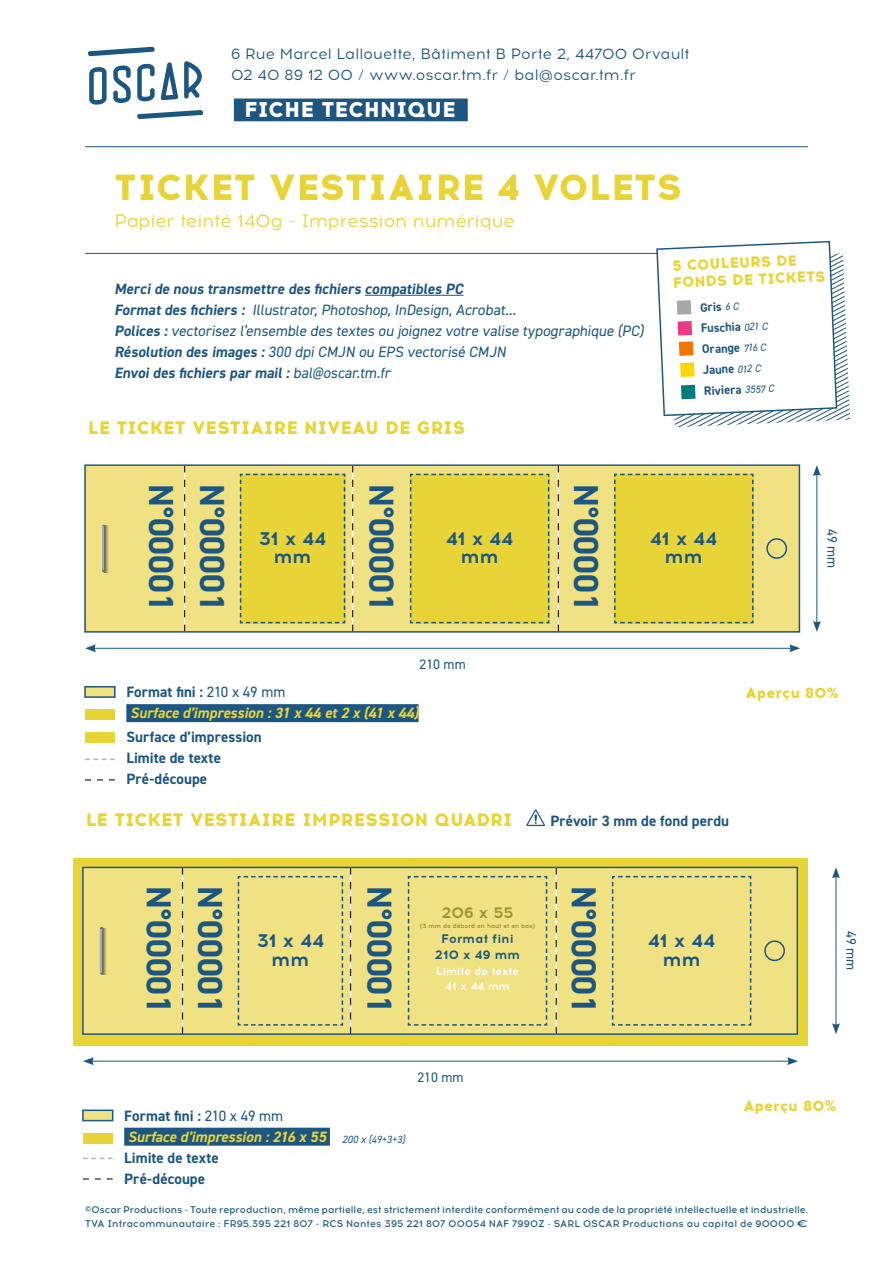
<style>
.page{position:relative;width:893px;height:1263px;background:#fff}
.page>*{position:absolute;margin:0;border:0;box-sizing:border-box;transform-origin:0 0}
.t1{font:800 36.3px "Acrom";letter-spacing:.01em;color:#e9d438}
.t2{font:700 34.8px "DIN2014";color:#1c5681}
.t3{font:800 21.45px "Acrom";letter-spacing:-.005em;color:#fff}
.t4{font:700 18.6px/18.6px "Acrom";letter-spacing:.005em;color:#1c5681;text-align:center}
.t5{font:18.15px "Acrom";color:#e9d438}
.t6{font:800 18px "Acrom";letter-spacing:-.005em;color:#e9d438}
.t7{font:700 15.6px "Acrom";color:#9c9638}
.t8{font:700 15px "DIN2014";letter-spacing:.005em;color:#1c5681}
.t9{font:15px "DIN2014";color:#1c5681}
.t10{font:15px "Acrom";letter-spacing:.01em;color:#1c5681}
.t11{font:italic 700 15px "DIN2014";color:#e9d438}
.t12{font:800 15px "Acrom";letter-spacing:.01em;color:#e9d438}
.t13{font:800 14.7px/17.1px "Acrom";color:#e9d438}
.t14{font:13.8px "DIN2014";color:#1c5681}
.t15{font:700 12.45px "Acrom";letter-spacing:.02em;color:#1c5681}
.t16{font:700 12.3px "DIN2014";color:#1c5681}
.t17{font:700 10.8px "Acrom";color:#fff}
.t18{font:italic 10.5px "DIN2014";color:#1c5681}
.t19{font:500 9.75px "Acrom";color:#1c5681}
.t20{font:500 9.75px "Acrom";letter-spacing:.02em;color:#1c5681}
.t21{font:700 6.15px "Acrom";color:#9c9638}
.s1{font-weight:700}
.s2{font-weight:400}
.s3{font-family:"Bebas Neue Pro";font-weight:400}
</style>
<div class="page">
<div style="left:73px;top:858px;width:735px;height:187px;background:#e9d438"></div>
<div style="left:84px;top:464px;width:716px;height:169px;background:#f0e182;border:2px solid #1c5681"></div>
<div style="left:82px;top:867px;width:716px;height:168px;background:#f0e182;border:2px solid #1f5985"></div>
<hr style="left:365px;top:295px;width:99px;height:1px;background:#1c5681">
<div style="left:234px;top:99px;width:234px;height:22px;background:#1c5681"></div>
<svg style="left:137px;top:64px;width:18px;height:38px"></svg>
<svg style="left:89px;top:67px;width:18px;height:38px"></svg>
<svg style="left:113px;top:65px;width:18px;height:38px"></svg>
<svg style="left:161px;top:62px;width:17px;height:38px"></svg>
<svg style="left:184px;top:61px;width:18px;height:38px"></svg>
<svg style="left:137px;top:110px;width:66px;height:9px"></svg>
<svg style="left:88px;top:47px;width:67px;height:9px"></svg>
<hr style="left:85px;top:146px;width:723px;height:1px;background:#1c5681">
<hr style="left:85px;top:253px;width:723px;height:1px;background:#1c5681">
<hr style="left:93px;top:648px;width:699px;height:1px;background:#1c5681">
<svg style="left:85px;top:644px;width:11px;height:8px"></svg>
<svg style="left:789px;top:644px;width:11px;height:8px"></svg>
<hr style="left:91px;top:1061px;width:699px;height:1px;background:#1c5681">
<svg style="left:83px;top:1057px;width:11px;height:8px"></svg>
<svg style="left:787px;top:1057px;width:11px;height:8px"></svg>
<hr style="left:816px;top:473px;width:1px;height:151px;background:#1c5681">
<svg style="left:813px;top:465px;width:8px;height:11px"></svg>
<svg style="left:813px;top:621px;width:8px;height:11px"></svg>
<hr style="left:835px;top:875px;width:1px;height:151px;background:#1c5681">
<svg style="left:832px;top:867px;width:8px;height:11px"></svg>
<svg style="left:832px;top:1023px;width:8px;height:11px"></svg>
<svg style="left:85px;top:759px;width:30px;height:1px"></svg>
<svg style="left:83px;top:1158px;width:30px;height:1px"></svg>
<div style="left:85px;top:733px;width:30px;height:10px;background:#e9d438"></div>
<div style="left:84px;top:686px;width:32px;height:12px;background:#f0e182;border:2px solid #1c5681"></div>
<div style="left:82px;top:1109px;width:31px;height:12px;background:#f0e182;border:2px solid #1f5985"></div>
<div style="left:126px;top:704px;width:293px;height:18px;background:#1c5681"></div>
<div style="left:124px;top:1128px;width:206px;height:18px;background:#1c5681"></div>
<svg style="left:85px;top:779px;width:30px;height:1px"></svg>
<svg style="left:83px;top:1178px;width:30px;height:1px"></svg>
<div style="left:85px;top:710px;width:30px;height:10px;background:#e9d438"></div>
<div style="left:83px;top:1133px;width:30px;height:10px;background:#e9d438"></div>
<svg style="left:104px;top:526px;width:4px;height:46px"></svg>
<svg style="left:102px;top:526px;width:4px;height:45px"></svg>
<hr style="left:102px;top:526px;width:1px;height:44px;background:#a8a9ad">
<svg style="left:102px;top:928px;width:4px;height:47px"></svg>
<svg style="left:100px;top:929px;width:4px;height:44px"></svg>
<hr style="left:100px;top:929px;width:1px;height:43px;background:#a8a9ad">
<svg style="left:558px;top:465px;width:1px;height:167px"></svg>
<svg style="left:556px;top:867px;width:1px;height:167px"></svg>
<svg style="left:352px;top:465px;width:1px;height:167px"></svg>
<svg style="left:350px;top:867px;width:1px;height:167px"></svg>
<svg style="left:184px;top:465px;width:1px;height:167px"></svg>
<svg style="left:182px;top:867px;width:1px;height:167px"></svg>
<svg style="left:239px;top:473px;width:107px;height:151px;background:#e3d03b"></svg>
<svg style="left:237px;top:875px;width:107px;height:151px"></svg>
<div style="left:409px;top:473px;width:141px;height:151px;background:#e9d438"></div>
<svg style="left:407px;top:875px;width:141px;height:151px"></svg>
<div style="left:614px;top:473px;width:140px;height:151px;background:#e9d438"></div>
<svg style="left:611px;top:875px;width:141px;height:151px"></svg>
<div style="left:766px;top:538px;width:21px;height:21px;border:2px solid #1c5681;border-radius:50%"></div>
<div style="left:764px;top:940px;width:21px;height:21px;border:2px solid #1c5681;border-radius:50%"></div>
<svg style="left:526px;top:809px;width:19px;height:17px"></svg>
<svg style="left:655px;top:240px;width:195px;height:187px"></svg>
<p class="t10" style="left:231px;top:44px;width:460px">6 Rue Marcel Lallouette, Bâtiment B Porte 2, 44700 Orvault</p>
<p class="t10" style="left:231px;top:65px;width:406px">02 40 89 12 00 / www.oscar.tm.fr / bal@oscar.tm.fr</p>
<p class="t3" style="left:244px;top:94px;width:213px">FICHE TECHNIQUE</p>
<p class="t1" style="left:115px;top:160px;width:569px">TICKET VESTIAIRE 4 VOLETS</p>
<p class="t5" style="left:114px;top:209px;width:402px">Papier teinté 140g - Impression numérique</p>
<p class="t8" style="left:114px;top:279px;width:353px">Merci de nous transmettre des fichiers compatibles PC</p>
<p class="t9" style="left:114px;top:300px;width:406px"><span class="s1">Format des fichiers :</span> Illustrator, Photoshop, InDesign, Acrobat...</p>
<p class="t9" style="left:114px;top:321px;width:533px"><span class="s1">Polices :</span> vectorisez l’ensemble des textes ou joignez votre valise typographique (PC)</p>
<p class="t9" style="left:114px;top:342px;width:396px"><span class="s1">Résolution des images :</span> 300 dpi CMJN ou EPS vectorisé CMJN</p>
<p class="t8" style="left:114px;top:363px;width:280px">Envoi des fichiers par mail : <span class="s2">bal</span><span class="s3">@</span><span class="s2">oscar.tm.fr</span></p>
<p class="t6" style="left:88px;top:414px;width:379px">LE TICKET VESTIAIRE NIVEAU DE GRIS</p>
<p class="t13" style="left:672px;top:256px;width:154px;rotate:-2deg">5 COULEURS DE<br>FONDS DE TICKETS</p>
<p class="t16" style="left:700px;top:299px;width:23px;rotate:-3deg">Gris</p>
<p class="t16" style="left:701px;top:320px;width:41px;rotate:-3deg">Fuschia</p>
<p class="t18" style="left:744px;top:320px;width:25px;rotate:-2deg">021 C</p>
<p class="t16" style="left:701px;top:341px;width:40px;rotate:-3deg">Orange</p>
<p class="t18" style="left:743px;top:341px;width:24px;rotate:-2deg">716 C</p>
<p class="t16" style="left:702px;top:362px;width:33px;rotate:-3deg">Jaune</p>
<p class="t18" style="left:737px;top:362px;width:25px;rotate:-2deg">012 C</p>
<p class="t16" style="left:703px;top:383px;width:39px;rotate:-3deg">Riviera</p>
<p class="t18" style="left:744px;top:383px;width:31px;rotate:-2deg">3557 C</p>
<p class="t2" style="left:184px;top:484px;width:129px;rotate:90deg">N°00001</p>
<p class="t2" style="left:235px;top:484px;width:129px;rotate:90deg">N°00001</p>
<p class="t4" style="left:259px;top:529px;width:69px">31 x 44 mm</p>
<p class="t2" style="left:405px;top:484px;width:129px;rotate:90deg">N°00001</p>
<p class="t4" style="left:446px;top:529px;width:69px">41 x 44 mm</p>
<p class="t14" style="left:419px;top:656px;width:48px">210 mm</p>
<p class="t8" style="left:126px;top:682px;width:161px">Format fini : <span class="s2">210 x 49 mm</span></p>
<p class="t11" style="left:130px;top:703px;width:290px">Surface d’impression : 31 x 44 et 2 x (41 x 44)</p>
<p class="t8" style="left:126px;top:726px;width:137px">Surface d’impression</p>
<p class="t8" style="left:126px;top:747px;width:96px">Limite de texte</p>
<p class="t8" style="left:126px;top:768px;width:82px">Pré-découpe</p>
<p class="t6" style="left:86px;top:806px;width:428px">LE TICKET VESTIAIRE IMPRESSION QUADRI</p>
<p class="t2" style="left:609px;top:484px;width:129px;rotate:90deg">N°00001</p>
<p class="t4" style="left:650px;top:529px;width:69px">41 x 44 mm</p>
<p class="t14" style="left:841px;top:529px;width:41px;rotate:90deg">49 mm</p>
<p class="t12" style="left:745px;top:681px;width:95px">Aperçu 80%</p>
<p class="t8" style="left:550px;top:811px;width:180px">Prévoir 3 mm de fond perdu</p>
<p class="t2" style="left:182px;top:886px;width:129px;rotate:90deg">N°00001</p>
<p class="t2" style="left:233px;top:886px;width:129px;rotate:90deg">N°00001</p>
<p class="t4" style="left:257px;top:931px;width:69px">31 x 44 mm</p>
<p class="t2" style="left:403px;top:886px;width:129px;rotate:90deg">N°00001</p>
<p class="t7" style="left:441px;top:901px;width:74px">206 x 55</p>
<p class="t21" style="left:420px;top:922px;width:117px">(3 mm de débord en haut et en bas)</p>
<p class="t15" style="left:441px;top:930px;width:74px">Format fini</p>
<p class="t15" style="left:435px;top:945px;width:87px">210 x 49 mm</p>
<p class="t17" style="left:436px;top:963px;width:84px">Limite de texte</p>
<p class="t17" style="left:445px;top:978px;width:66px">41 x 44 mm</p>
<p class="t2" style="left:607px;top:886px;width:129px;rotate:90deg">N°00001</p>
<p class="t4" style="left:648px;top:931px;width:69px">41 x 44 mm</p>
<p class="t14" style="left:860px;top:931px;width:41px;rotate:90deg">49 mm</p>
<p class="t8" style="left:124px;top:1106px;width:161px">Format fini : <span class="s2">210 x 49 mm</span></p>
<p class="t11" style="left:128px;top:1127px;width:200px">Surface d’impression : 216 x 55</p>
<p class="t8" style="left:124px;top:1148px;width:96px">Limite de texte</p>
<p class="t8" style="left:124px;top:1169px;width:82px">Pré-découpe</p>
<p class="t14" style="left:417px;top:1068px;width:48px">210 mm</p>
<p class="t18" style="left:342px;top:1133px;width:65px">200 x (49+3+3)</p>
<p class="t12" style="left:743px;top:1094px;width:95px">Aperçu 80%</p>
<p class="t19" style="left:85px;top:1203px;width:724px">©Oscar Productions - Toute reproduction, même partielle, est strictement interdite conformément au code de la propriété intellectuelle et industrielle.</p>
<p class="t20" style="left:85px;top:1217px;width:724px">TVA Intracommunautaire : FR95.395 221 807 - RCS Nantes 395 221 807 00054 NAF 7990Z - SARL OSCAR Productions au capital de 90000 €</p>
</div>
